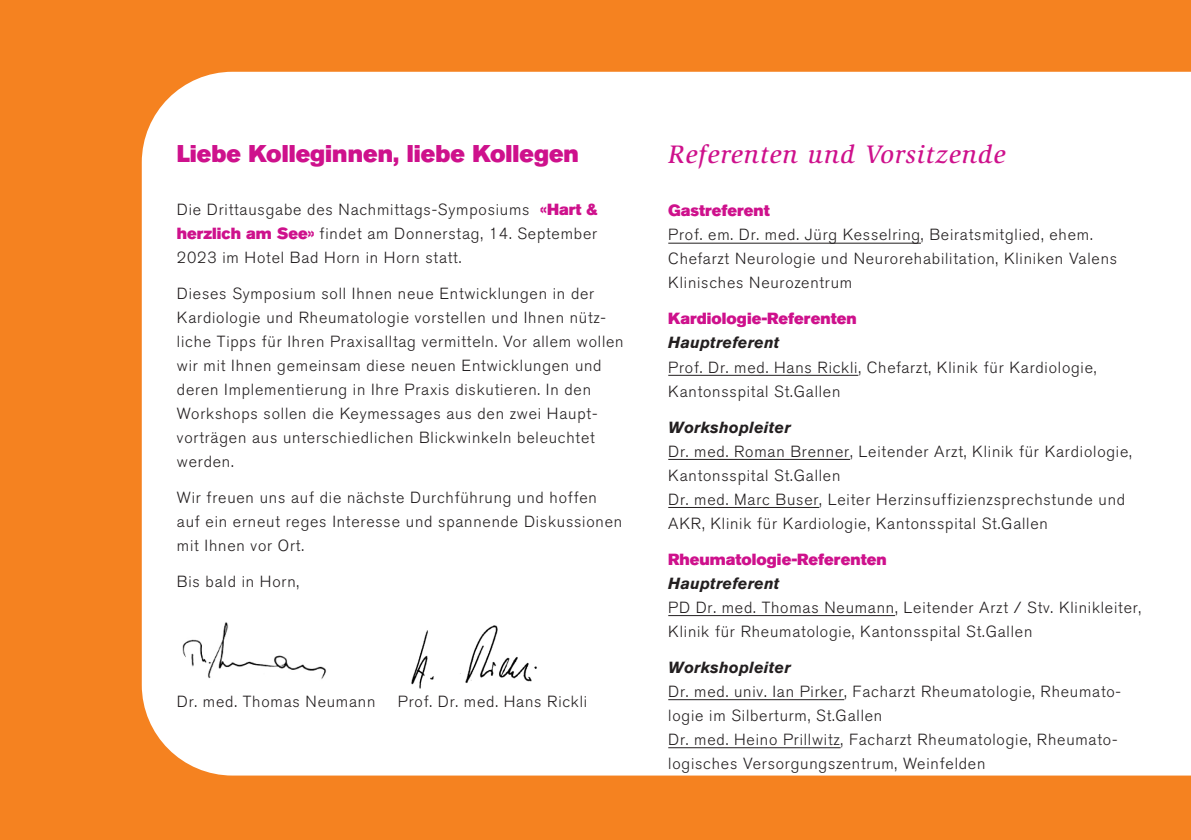
<style>
.page{position:relative;width:1191px;height:840px;background:#fff}
.page>*{position:absolute;margin:0;border:0;box-sizing:border-box;transform-origin:0 0}
.t1{font:italic 500 26px "Slimbach Std";letter-spacing:.04em;color:#ce118c}
.t2{font:24px "Akzidenz Grotesk BQ Super";color:#ce118c}
.Te_Slimbach{font:300 16px/24px "Akzidenz Grotesk BQ";letter-spacing:.05em;color:#231f20}
.Te_Slimbach-2{font:16px "Akzidenz Grotesk BQ Super";color:#ce118c}
.Te_Slimbach-3{font:italic 700 16px "Akzidenz Grotesk BQ";letter-spacing:.01em;color:#231f20}
.s1{font-family:"Akzidenz Grotesk BQ Super";font-weight:400;color:#ce118c}
</style>
<div class="page">
<div style="left:0;top:0;width:1191px;height:839px;background:#f58220"></div>
<div style="left:142px;top:72px;width:1049px;height:703px;background:#fff"></div>
<hr style="left:668px;top:242px;width:253px;height:1px;background:#231f20">
<hr style="left:668px;top:374px;width:190px;height:1px;background:#231f20">
<hr style="left:668px;top:458px;width:182px;height:1px;background:#231f20">
<hr style="left:668px;top:506px;width:151px;height:1px;background:#231f20">
<hr style="left:668px;top:614px;width:227px;height:1px;background:#231f20">
<hr style="left:668px;top:698px;width:176px;height:1px;background:#231f20">
<hr style="left:668px;top:746px;width:172px;height:1px;background:#231f20">
<div style="left:156px;top:610px;width:185px;height:77px;background:#fff"></div>
<img style="left:407px;top:620px;width:136px;height:71px">
<p class="t2" style="left:177px;top:139px;width:404px">Liebe Kolleginnen, liebe Kollegen</p>
<p class="Te_Slimbach" style="left:177px;top:197px;width:422px;text-align:justify">Die Drittausgabe des Nachmittags-Symposiums <span class="s1">«Hart &amp; herzlich am See»</span> findet am Donnerstag, 14. September 2023 im Hotel Bad Horn in Horn statt.</p>
<p class="Te_Slimbach" style="left:177px;top:281px;width:448px">Dieses Symposium soll Ihnen neue Entwicklungen in der Kardiologie und Rheumatologie vorstellen und Ihnen nütz&shy;liche Tipps für Ihren Praxisalltag vermitteln. Vor allem wollen wir mit Ihnen gemeinsam diese neuen Entwicklungen und deren Implementierung in Ihre Praxis diskutieren. In den Workshops sollen die Keymessages aus den zwei Haupt&shy;vorträgen aus unterschiedlichen Blickwinkeln beleuchtet werden.</p>
<p class="Te_Slimbach" style="left:177px;top:485px;width:447px">Wir freuen uns auf die nächste Durchführung und hoffen auf ein erneut reges Interesse und spannende Diskussionen mit Ihnen vor Ort.</p>
<p class="Te_Slimbach" style="left:177px;top:569px;width:124px">Bis bald in Horn,</p>
<p class="Te_Slimbach" style="left:177px;top:689px;width:200px">Dr. med. Thomas Neumann</p>
<p class="Te_Slimbach" style="left:398px;top:689px;width:191px">Prof. Dr. med. Hans Rickli</p>
<p class="t1" style="left:668px;top:139px;width:338px">Referenten und Vorsitzende</p>
<p class="Te_Slimbach-2" style="left:668px;top:201px;width:103px">Gastreferent</p>
<p class="Te_Slimbach" style="left:668px;top:223px;width:450px">Prof. em. Dr. med. Jürg Kesselring, Beiratsmitglied, ehem.<br>Chefarzt Neurologie und Neurorehabilitation, Kliniken Valens<br>Klinisches Neurozentrum</p>
<p class="Te_Slimbach-2" style="left:668px;top:309px;width:190px">Kardiologie-Referenten</p>
<p class="Te_Slimbach-3" style="left:668px;top:333px;width:113px">Hauptreferent</p>
<p class="Te_Slimbach" style="left:668px;top:355px;width:430px">Prof. Dr. med. Hans Rickli, Chefarzt, Klinik für Kardiologie,<br>Kantonsspital St.Gallen</p>
<p class="Te_Slimbach-3" style="left:668px;top:417px;width:124px">Workshopleiter</p>
<p class="Te_Slimbach" style="left:668px;top:439px;width:465px">Dr. med. Roman Brenner, Leitender Arzt, Klinik für Kardiologie,<br>Kantonsspital St.Gallen</p>
<p class="Te_Slimbach" style="left:668px;top:487px;width:458px">Dr. med. Marc Buser, Leiter Herzinsuffizienzsprechstunde und<br>AKR, Klinik für Kardiologie, Kantonsspital St.Gallen</p>
<p class="Te_Slimbach-2" style="left:668px;top:549px;width:220px">Rheumatologie-Referenten</p>
<p class="Te_Slimbach-3" style="left:668px;top:573px;width:113px">Hauptreferent</p>
<p class="Te_Slimbach" style="left:668px;top:595px;width:474px">PD Dr. med. Thomas Neumann, Leitender Arzt / Stv. Klinikleiter,<br>Klinik für Rheumatologie, Kantonsspital St.Gallen</p>
<p class="Te_Slimbach-3" style="left:668px;top:657px;width:124px">Workshopleiter</p>
<p class="Te_Slimbach" style="left:668px;top:679px;width:454px">Dr. med. univ. Ian Pirker, Facharzt Rheumatologie, Rheumato&shy;logie im Silberturm, St.Gallen</p>
<p class="Te_Slimbach" style="left:668px;top:727px;width:451px">Dr. med. Heino Prillwitz, Facharzt Rheumatologie, Rheumato&shy;logisches Versorgungszentrum, Weinfelden</p>
</div>
